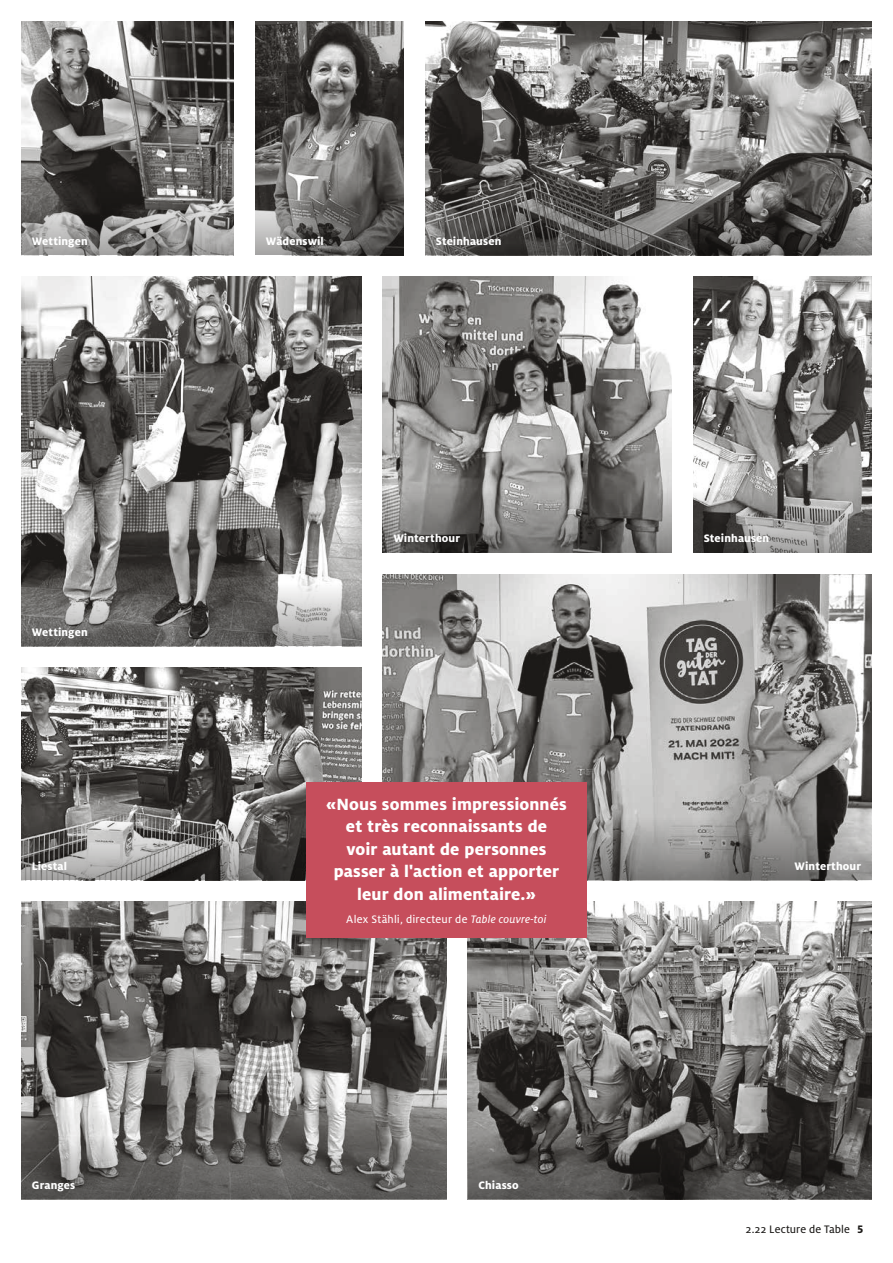
<style>
.page{position:relative;width:893px;height:1263px;background:#fff}
.page>*{position:absolute;margin:0;border:0;box-sizing:border-box;transform-origin:0 0}
.t1{font:800 18px/22.5px "Milo OT";letter-spacing:.01em;color:#fff;text-align:center}
.t2{font:800 12px "Milo OT";letter-spacing:.01em;color:#fff}
.t3{font:12px "Milo OT Text";letter-spacing:.015em;color:#fff}
.t4{font:12px "Milo OT Text";letter-spacing:.005em;color:#1b1917}
.s1{font-family:"Milo OT Text Ita"}
.s2{font-family:"Milo OT";font-weight:800}
</style>
<div class="page">
<img style="left:21px;top:21px;width:213px;height:170px">
<img style="left:21px;top:276px;width:340px;height:307px">
<img style="left:383px;top:276px;width:289px;height:213px">
<img style="left:255px;top:21px;width:149px;height:170px">
<img style="left:425px;top:21px;width:447px;height:170px">
<img style="left:383px;top:574px;width:489px;height:242px">
<img style="left:693px;top:276px;width:179px;height:213px">
<img style="left:21px;top:901px;width:425px;height:234px">
<img style="left:21px;top:668px;width:340px;height:148px">
<img style="left:468px;top:901px;width:404px;height:234px">
<svg style="left:21px;top:191px;width:213px;height:64px;background:#7c7a79"></svg>
<svg style="left:21px;top:583px;width:340px;height:63px;background:#7b7978"></svg>
<svg style="left:255px;top:191px;width:149px;height:64px;background:#656462"></svg>
<svg style="left:468px;top:1135px;width:404px;height:64px;background:#454442"></svg>
<svg style="left:383px;top:489px;width:289px;height:64px;background:#72716f"></svg>
<svg style="left:587px;top:816px;width:285px;height:64px;background:#898887"></svg>
<svg style="left:21px;top:816px;width:285px;height:64px;background:#797776"></svg>
<svg style="left:21px;top:1135px;width:425px;height:64px;background:#686664"></svg>
<svg style="left:693px;top:489px;width:179px;height:64px;background:#7f7e7c"></svg>
<div style="left:306px;top:782px;width:281px;height:156px;background:#c64e5c"></div>
<svg style="left:425px;top:191px;width:447px;height:64px;background:#575654"></svg>
<p class="t2" style="left:32px;top:234px;width:57px">Wettingen</p>
<p class="t2" style="left:32px;top:625px;width:57px">Wettingen</p>
<p class="t2" style="left:266px;top:234px;width:60px">Wädenswil</p>
<p class="t2" style="left:436px;top:234px;width:67px">Steinhausen</p>
<p class="t2" style="left:393px;top:531px;width:68px">Winterthour</p>
<p class="t2" style="left:704px;top:531px;width:67px">Steinhausen</p>
<p class="t1" style="left:326px;top:793px;width:242px">«Nous sommes impressionnés et très reconnaissants de<br>voir autant de personnes passer à l'action et apporter leur don alimentaire.»</p>
<p class="t3" style="left:346px;top:913px;width:202px">Alex Stähli, directeur de <span class="s1">Table couvre-toi</span></p>
<p class="t2" style="left:32px;top:859px;width:37px">Liestal</p>
<p class="t2" style="left:794px;top:859px;width:68px">Winterthour</p>
<p class="t2" style="left:32px;top:1178px;width:45px">Granges</p>
<p class="t2" style="left:478px;top:1178px;width:42px">Chiasso</p>
<p class="t4" style="left:746px;top:1223px;width:119px">2.22 Lecture de Table <span class="s2">5</span></p>
</div>
